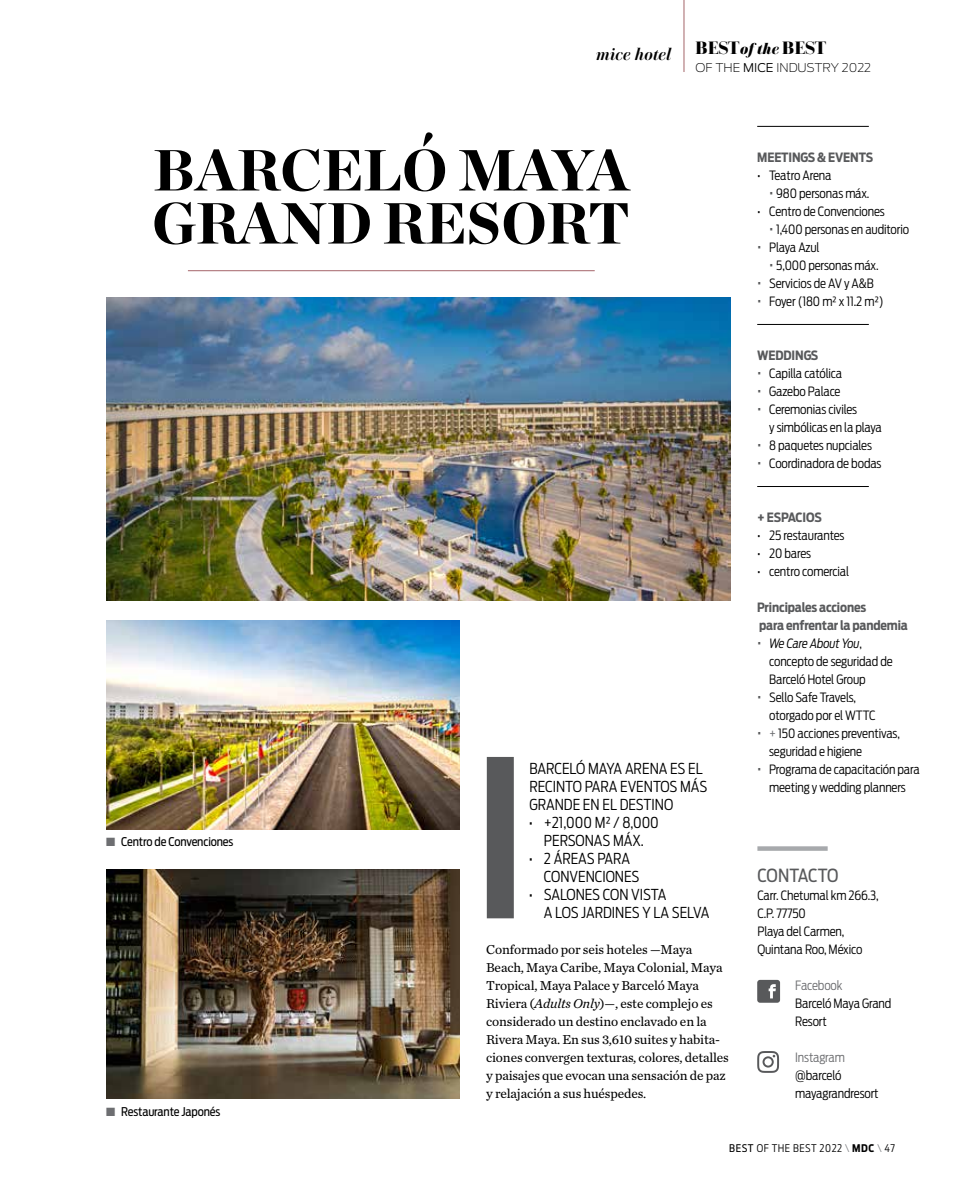
<style>
.page{position:relative;width:978px;height:1191px;background:#fff}
.page>*{position:absolute;margin:0;border:0;box-sizing:border-box;transform-origin:0 0}
.t1{font:900 57.9px/53.1px "Chronicle Display";letter-spacing:-.01em;color:#000}
.t2{font:900 18px "Cardillac";letter-spacing:-.02em;color:#000}
.t3{font:18px "Antenna Cond";letter-spacing:-.015em;color:#58595b}
.t4{font:italic 700 16.5px "Cardillac";color:#000}
.t5{font:300 15px/18px "Antenna Cond";color:#000}
.t6{font:13.5px/18px "Chronicle Text G2";letter-spacing:-.01em;color:#000}
.t7{font:300 12.75px/18px "Antenna Cond";letter-spacing:-.01em;color:#000}
.t8{font:700 12.75px/18px "Antenna Cond";letter-spacing:-.01em;color:#58595b}
.t9{font:300 12.75px "Antenna Cond";letter-spacing:-.01em;color:#6d6e71}
.t10{font:12px "Antenna Cond";letter-spacing:-.01em;color:#000}
.t11{font:200 12px "Antenna";color:#000}
.t12{font:300 10.5px "Antenna Cond";letter-spacing:.05em;color:#000}
.s1{font-style:italic;font-size:15px}
.s2{font-weight:300}
.s3{color:#6d6e71}
.s4{font-style:italic}
.s5{font-size:15.75px;color:#58595b}
.s6{font-weight:400}
.s7{color:#808285}
.s8{font-weight:700}
</style>
<div class="page">
<div style="left:757px;top:846px;width:71px;height:5px;background:#a7a9ac"></div>
<hr style="left:188px;top:270px;width:407px;height:1px;background:#a56469">
<hr style="left:684px;top:0;width:1px;height:72px;background:#a56469">
<img style="left:106px;top:297px;width:624px;height:304px">
<img style="left:106px;top:620px;width:353px;height:209px">
<hr style="left:757px;top:126px;width:112px;height:1px;background:#000">
<hr style="left:757px;top:324px;width:112px;height:1px;background:#000">
<hr style="left:757px;top:486px;width:112px;height:1px;background:#000">
<div style="left:487px;top:757px;width:27px;height:161px;background:#58595b"></div>
<svg style="left:757px;top:1051px;width:22px;height:21px"></svg>
<svg style="left:757px;top:980px;width:23px;height:22px"></svg>
<img style="left:106px;top:870px;width:353px;height:228px">
<p class="t4" style="left:596px;top:44px;width:77px">mice hotel</p>
<h2 class="t2" style="left:696px;top:36px;width:132px">BEST<span class="s1">of the</span> BEST</h2>
<p class="t11" style="left:696px;top:60px;width:177px">OF THE <span class="s2">MICE</span> INDUSTRY 2022</p>
<h1 class="t1" style="left:152px;top:140px;width:480px">BARCELÓ MAYA<br>GRAND RESORT</h1>
<p class="t10" style="left:106px;top:835px;width:129px"><span class="s3">■</span> Centro de Convenciones</p>
<p class="t10" style="left:106px;top:1105px;width:116px"><span class="s3">■</span> Restaurante Japonés</p>
<p class="t5" style="left:529px;top:760px;width:179px">BARCELÓ MAYA ARENA ES EL<br>RECINTO PARA EVENTOS MÁS<br>GRANDE EN EL DESTINO</p>
<p class="t5" style="left:529px;top:814px;width:132px;text-align:center">• +21,000 M² / 8,000<br>PERSONAS MÁX.</p>
<p class="t5" style="left:544px;top:850px;width:97px;text-indent:-15px">• 2 ÁREAS PARA<br>CONVENCIONES</p>
<p class="t5" style="left:544px;top:886px;width:167px;text-indent:-15px">• SALONES CON VISTA<br>A LOS JARDINES Y LA SELVA</p>
<p class="t6" style="left:486px;top:940px;width:244px">Conformado por seis hoteles —Maya Beach, Maya Caribe, Maya Colonial, Maya Tropical, Maya Palace y Barceló Maya Riviera (<span class="s4">Adults Only</span>)—, este complejo es considerado un destino enclavado en la Rivera Maya. En sus 3,610 suites y habita&shy;ciones convergen texturas, colores, detalles y paisajes que evocan una sensación de paz y relajación a sus huéspedes.</p>
<p class="t8" style="left:757px;top:148px;width:118px">MEETINGS &amp; EVENTS</p>
<p class="t7" style="left:757px;top:166px;width:76px">• Teatro Arena</p>
<p class="t7" style="left:769px;top:184px;width:102px"><span class="s5">•</span> 980 personas máx.</p>
<p class="t7" style="left:757px;top:202px;width:129px">• Centro de Convenciones</p>
<p class="t7" style="left:769px;top:220px;width:141px"><span class="s5">•</span> 1,400 personas en auditorio</p>
<p class="t7" style="left:757px;top:238px;width:64px"><span class="s5">•</span> Playa Azul</p>
<p class="t7" style="left:769px;top:256px;width:111px"><span class="s5">•</span> 5,000 personas máx.</p>
<p class="t7" style="left:757px;top:274px;width:118px"><span class="s5">•</span> Servicios de AV y A&amp;B</p>
<p class="t7" style="left:757px;top:292px;width:128px"><span class="s5">•</span> Foyer (180 m² x 11.2 m²)</p>
<p class="t8" style="left:757px;top:346px;width:63px">WEDDINGS</p>
<p class="t7" style="left:757px;top:364px;width:87px"><span class="s5">•</span> Capilla católica</p>
<p class="t7" style="left:757px;top:382px;width:85px"><span class="s5">•</span> Gazebo Palace</p>
<p class="t7" style="left:769px;top:400px;width:114px;text-indent:-12px"><span class="s5">•</span> Ceremonias civiles<br>y simbólicas en la playa</p>
<p class="t7" style="left:757px;top:436px;width:116px"><span class="s5">•</span> 8 paquetes nupciales</p>
<p class="t7" style="left:757px;top:454px;width:126px"><span class="s5">•</span> Coordinadora de bodas</p>
<p class="t8" style="left:757px;top:508px;width:66px">+ ESPACIOS</p>
<p class="t7" style="left:757px;top:526px;width:89px">• 25 restaurantes</p>
<p class="t7" style="left:757px;top:544px;width:55px">• 20 bares</p>
<p class="t7" style="left:757px;top:562px;width:94px">• centro comercial</p>
<p class="t8" style="left:757px;top:598px;width:152px">Principales acciones<br>para enfrentar la pandemia</p>
<p class="t7" style="left:769px;top:634px;width:125px;text-indent:-12px"><span class="s5">•</span> <span class="s4">We Care About You</span>, concepto de seguridad de<br>Barceló Hotel Group</p>
<p class="t7" style="left:769px;top:688px;width:108px;text-indent:-12px"><span class="s5">•</span> Sello Safe Travels, otorgado por el WTTC</p>
<p class="t7" style="left:769px;top:724px;width:132px;text-indent:-12px"><span class="s5">•</span> <span class="s3">+</span> 150 acciones preventivas, seguridad e higiene</p>
<p class="t7" style="left:757px;top:760px;width:164px;text-align:center"><span class="s5">•</span> Programa de capacitación para meeting y wedding planners</p>
<h2 class="t3" style="left:758px;top:865px;width:82px">CONTACTO</h2>
<p class="t7" style="left:757px;top:886px;width:123px">Carr. Chetumal km 266.3,<br>C.P. 77750<br>Playa del Carmen,<br>Quintana Roo, México</p>
<p class="t9" style="left:795px;top:978px;width:49px">Facebook</p>
<p class="t7" style="left:795px;top:994px;width:98px">Barceló Maya Grand<br>Resort</p>
<p class="t9" style="left:795px;top:1050px;width:51px">Instagram</p>
<p class="t7" style="left:795px;top:1066px;width:85px">@barceló mayagrandresort</p>
<p class="t12" style="left:729px;top:1142px;width:167px"><span class="s6">BEST</span> OF THE BEST 2022 <span class="s7">\</span> <span class="s8">MDC</span> <span class="s7">\</span> 47</p>
</div>
